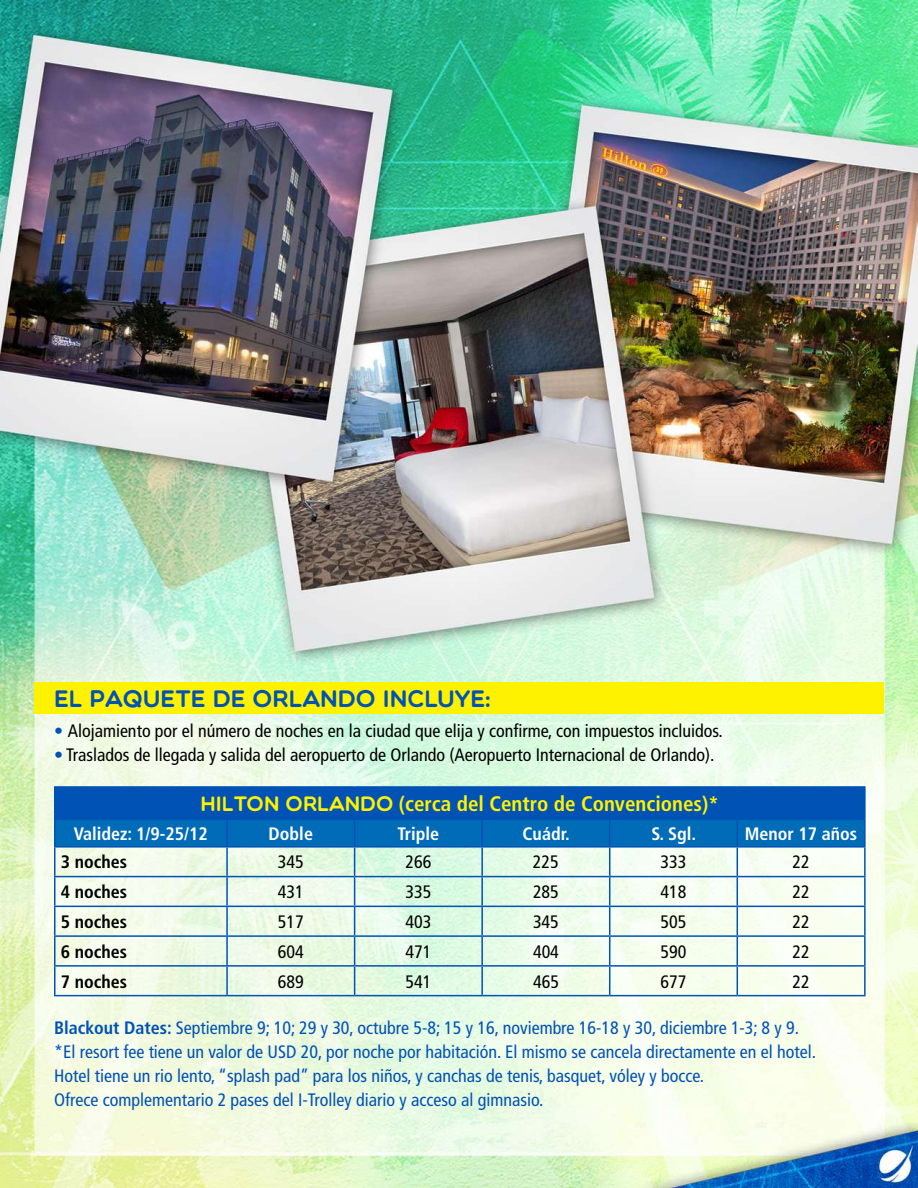
<style>
.page{position:relative;width:918px;height:1188px;background:#fff}
.page>*{position:absolute;margin:0;border:0;box-sizing:border-box;transform-origin:0 0}
.t1{font:24px "Multicolore";color:#0052b5}
.t2{font:700 condensed 21px "Frutiger";color:#fff200}
.t3{font:condensed 18px/24px "Frutiger";color:#0052b5}
.t4{font:condensed 18px "Frutiger";color:#000}
.t5{font:700 condensed 18px "Frutiger";color:#fff}
.t6{font:700 condensed 18px "Frutiger";color:#000}
.s1{font-weight:700;color:#0052b5}
.s2{font-family:"Multicolore";font-weight:400;font-stretch:normal}
.s3{font-weight:700}
</style>
<div class="page">
<img style="left:0;top:0;width:918px;height:1123px">
<img style="left:0;top:1123px;width:918px;height:65px">
<div style="left:34px;top:683px;width:850px;height:31px;background:#fff200"></div>
<div style="left:55px;top:787px;width:810px;height:32px;background:#0052b5"></div>
<hr style="left:54px;top:786px;width:173px;height:2px;background:#0052b5">
<hr style="left:54px;top:788px;width:2px;height:30px;background:#0052b5">
<hr style="left:227px;top:786px;width:128px;height:2px;background:#0052b5">
<hr style="left:355px;top:786px;width:127px;height:2px;background:#0052b5">
<hr style="left:482px;top:786px;width:128px;height:2px;background:#0052b5">
<hr style="left:610px;top:786px;width:127px;height:2px;background:#0052b5">
<hr style="left:737px;top:786px;width:129px;height:2px;background:#0052b5">
<hr style="left:864px;top:788px;width:2px;height:30px;background:#0052b5">
<hr style="left:54px;top:818px;width:173px;height:2px;background:#0052b5">
<hr style="left:54px;top:820px;width:2px;height:26px;background:#0052b5">
<hr style="left:737px;top:818px;width:129px;height:2px;background:#0052b5">
<hr style="left:864px;top:820px;width:2px;height:26px;background:#0052b5">
<hr style="left:54px;top:846px;width:173px;height:2px;background:#0052b5">
<hr style="left:54px;top:848px;width:2px;height:28px;background:#0052b5">
<hr style="left:737px;top:846px;width:129px;height:2px;background:#0052b5">
<hr style="left:864px;top:848px;width:2px;height:28px;background:#0052b5">
<hr style="left:54px;top:876px;width:173px;height:1px;background:#0052b5">
<hr style="left:54px;top:877px;width:2px;height:29px;background:#0052b5">
<hr style="left:737px;top:876px;width:129px;height:1px;background:#0052b5">
<hr style="left:864px;top:877px;width:2px;height:29px;background:#0052b5">
<hr style="left:54px;top:906px;width:173px;height:1px;background:#0052b5">
<hr style="left:54px;top:907px;width:2px;height:28px;background:#0052b5">
<hr style="left:737px;top:906px;width:129px;height:1px;background:#0052b5">
<hr style="left:864px;top:907px;width:2px;height:28px;background:#0052b5">
<hr style="left:54px;top:935px;width:173px;height:2px;background:#0052b5">
<hr style="left:54px;top:937px;width:2px;height:28px;background:#0052b5">
<hr style="left:737px;top:935px;width:129px;height:2px;background:#0052b5">
<hr style="left:864px;top:937px;width:2px;height:28px;background:#0052b5">
<hr style="left:54px;top:965px;width:173px;height:2px;background:#0052b5">
<hr style="left:54px;top:967px;width:2px;height:28px;background:#0052b5">
<hr style="left:737px;top:965px;width:129px;height:2px;background:#0052b5">
<svg style="left:55px;top:819px;width:810px;height:176px"></svg>
<hr style="left:864px;top:967px;width:2px;height:28px;background:#0052b5">
<hr style="left:54px;top:995px;width:173px;height:1px;background:#0052b5">
<hr style="left:227px;top:995px;width:128px;height:1px;background:#0052b5">
<hr style="left:355px;top:995px;width:127px;height:1px;background:#0052b5">
<hr style="left:482px;top:995px;width:128px;height:1px;background:#0052b5">
<hr style="left:610px;top:995px;width:127px;height:1px;background:#0052b5">
<hr style="left:737px;top:995px;width:129px;height:1px;background:#0052b5">
<h1 class="t1" style="left:54px;top:684px;width:438px">EL PAQUETE DE ORLANDO INCLUYE:</h1>
<p class="t4" style="left:54px;top:720px;width:670px"><span class="s1">•</span> Alojamiento por el número de noches en la ciudad que elija y confirme, con impuestos incluidos.</p>
<p class="t4" style="left:54px;top:744px;width:662px"><span class="s1">•</span> Traslados de llegada y salida del aeropuerto de Orlando (Aeropuerto Internacional de Orlando).</p>
<p class="t2" style="left:200px;top:791px;width:520px"><span class="s2">HILTON ORLANDO</span> (cerca del Centro de Convenciones)*</p>
<p class="t5" style="left:74px;top:823px;width:136px">Validez: 1/9-25/12</p>
<p class="t5" style="left:269px;top:823px;width:46px">Doble</p>
<p class="t5" style="left:398px;top:823px;width:43px">Triple</p>
<p class="t5" style="left:523px;top:823px;width:49px">Cuádr.</p>
<p class="t5" style="left:651px;top:823px;width:46px">S. Sgl.</p>
<p class="t5" style="left:745px;top:823px;width:114px">Menor 17 años</p>
<p class="t6" style="left:61px;top:852px;width:68px">3 noches</p>
<p class="t4" style="left:278px;top:852px;width:27px">345</p>
<p class="t4" style="left:405px;top:852px;width:27px">266</p>
<p class="t4" style="left:533px;top:852px;width:27px">225</p>
<p class="t4" style="left:661px;top:852px;width:27px">333</p>
<p class="t4" style="left:792px;top:852px;width:19px">22</p>
<p class="t6" style="left:61px;top:881px;width:68px">4 noches</p>
<p class="t4" style="left:278px;top:881px;width:27px">431</p>
<p class="t4" style="left:405px;top:881px;width:27px">335</p>
<p class="t4" style="left:533px;top:881px;width:27px">285</p>
<p class="t4" style="left:661px;top:881px;width:27px">418</p>
<p class="t4" style="left:792px;top:881px;width:19px">22</p>
<p class="t6" style="left:61px;top:911px;width:68px">5 noches</p>
<p class="t4" style="left:278px;top:911px;width:27px">517</p>
<p class="t4" style="left:405px;top:911px;width:27px">403</p>
<p class="t4" style="left:533px;top:911px;width:27px">345</p>
<p class="t4" style="left:661px;top:911px;width:27px">505</p>
<p class="t4" style="left:792px;top:911px;width:19px">22</p>
<p class="t6" style="left:61px;top:941px;width:68px">6 noches</p>
<p class="t4" style="left:278px;top:941px;width:27px">604</p>
<p class="t4" style="left:405px;top:941px;width:27px">471</p>
<p class="t4" style="left:533px;top:941px;width:27px">404</p>
<p class="t4" style="left:661px;top:941px;width:27px">590</p>
<p class="t4" style="left:792px;top:941px;width:19px">22</p>
<p class="t6" style="left:61px;top:971px;width:68px">7 noches</p>
<p class="t4" style="left:278px;top:971px;width:27px">689</p>
<p class="t4" style="left:405px;top:971px;width:27px">541</p>
<p class="t4" style="left:533px;top:971px;width:27px">465</p>
<p class="t4" style="left:661px;top:971px;width:27px">677</p>
<p class="t4" style="left:793px;top:971px;width:19px">22</p>
<p class="t3" style="left:54px;top:1015px;width:764px"><span class="s3">Blackout Dates:</span> Septiembre 9; 10; 29 y 30, octubre 5-8; 15 y 16, noviembre 16-18 y 30, diciembre 1-3; 8 y 9. *El resort fee tiene un valor de USD 20, por noche por habitación. El mismo se cancela directamente en el hotel.<br>Hotel tiene un rio lento, “splash pad” para los niños, y canchas de tenis, basquet, vóley y bocce.<br>Ofrece complementario 2 pases del I-Trolley diario y acceso al gimnasio.</p>
</div>
